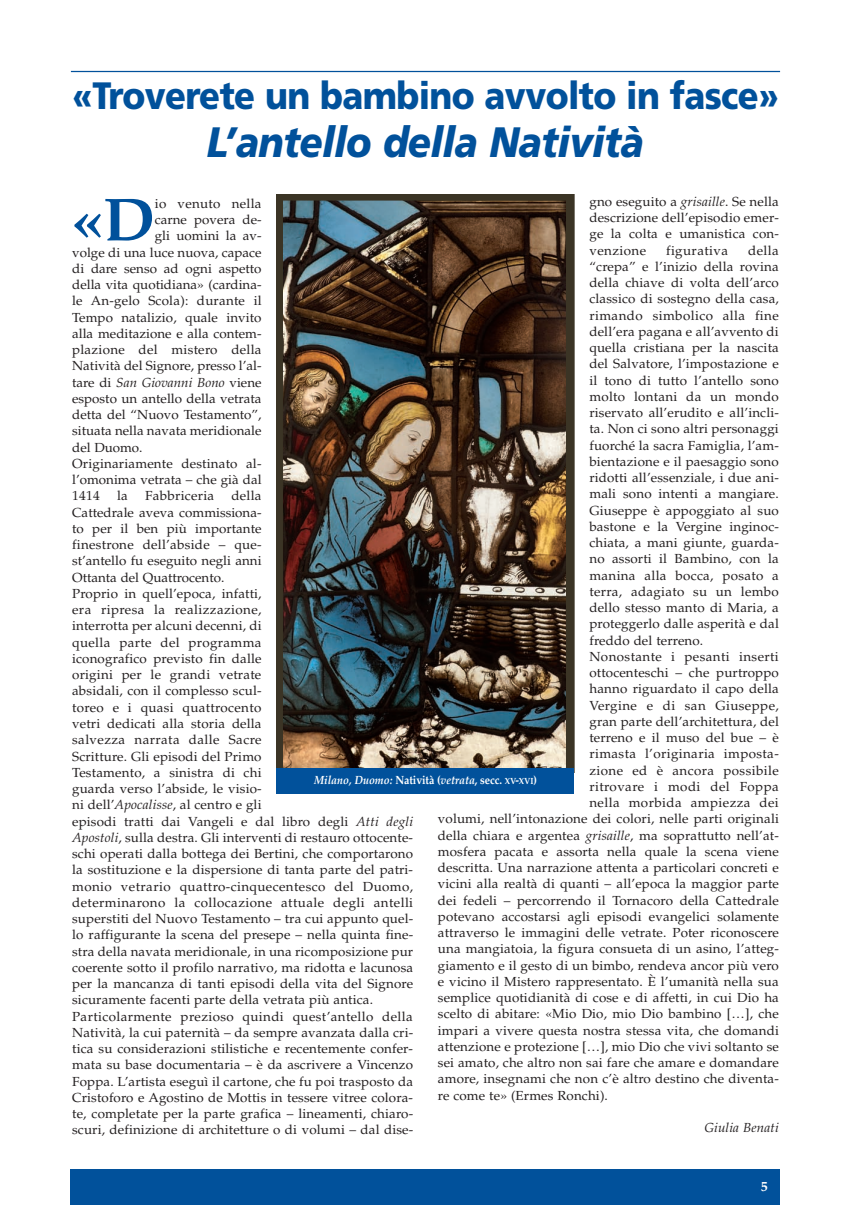
<style>
.page{position:relative;width:851px;height:1205px;background:#fff}
.page>*{position:absolute;margin:0;border:0;box-sizing:border-box;transform-origin:0 0}
.t1{font:700 60.88px "Palatino";color:#01519b}
.t2{font:italic 900 42.5px "Frutiger";letter-spacing:-.02em;color:#01519b;scale:.9 1}
.t3{font:900 38.12px "Frutiger";letter-spacing:-.02em;color:#01519b;scale:.9 1}
.t4{font:700 13.75px "Palatino";color:#fff}
.t5{font:13.12px/16.2px "Palatino";letter-spacing:.01em;color:#231f20}
.t6{font:13.12px "Palatino";letter-spacing:.03em;color:#231f20}
.t7{font:italic 13.12px "Palatino";color:#231f20}
.t8{font:italic 700 11.88px "Palatino";color:#fff;scale:.9 1}
.s1{font-style:italic}
.s2{font-style:normal}
.s3{font-style:normal;font-size:8.88px}
</style>
<div class="page">
<div style="left:71px;top:1169px;width:709px;height:36px;background:#01519b"></div>
<hr style="left:71px;top:71px;width:709px;height:1px;background:#01519b">
<img style="left:276px;top:195px;width:298px;height:573px">
<div style="left:276px;top:768px;width:298px;height:26px;background:#01519b"></div>
<h3 class="t3" style="left:72px;top:80px;width:787px">«Troverete un bambino avvolto in fasce»</h3>
<h2 class="t2" style="left:207px;top:125px;width:487px">L’antello della Natività</h2>
<p class="t5" style="left:589px;top:195px;width:191px;text-align:justify">gno eseguito a <span class="s1">grisaille</span>. Se nella descrizione dell’episodio emer&shy;ge la colta e umanistica con&shy;venzione</p>
<h1 class="t1" style="left:72px;top:196px;width:84px">«D</h1>
<p class="t5" style="left:155px;top:197px;width:108px">io venuto nella</p>
<p class="t5" style="left:155px;top:213px;width:108px">carne povera de-</p>
<p class="t5" style="left:155px;top:229px;width:108px">gli uomini la av-</p>
<p class="t5" style="left:72px;top:246px;width:191px">volge di una luce nuova, capace</p>
<p class="t5" style="left:72px;top:262px;width:191px">di dare senso ad ogni aspetto</p>
<p class="t5" style="left:72px;top:278px;width:191px">della vita quotidiana» (cardina-</p>
<p class="t5" style="left:72px;top:294px;width:191px">le An-gelo Scola): durante il</p>
<p class="t5" style="left:72px;top:311px;width:191px">Tempo natalizio, quale invito</p>
<p class="t5" style="left:72px;top:327px;width:191px">alla meditazione e alla contem-</p>
<p class="t5" style="left:72px;top:343px;width:191px">plazione del mistero della</p>
<p class="t5" style="left:72px;top:359px;width:191px">Natività del Signore, presso l’al-</p>
<p class="t7" style="left:72px;top:377px;width:191px"><span class="s2">tare di</span> San Giovanni Bono <span class="s2">viene</span></p>
<p class="t5" style="left:72px;top:392px;width:191px">esposto un antello della vetrata</p>
<p class="t5" style="left:72px;top:408px;width:191px">detta del “Nuovo Testamento”,</p>
<p class="t5" style="left:72px;top:424px;width:191px">situata nella navata meridionale</p>
<p class="t5" style="left:72px;top:441px;width:72px">del Duomo.</p>
<p class="t5" style="left:72px;top:457px;width:191px">Originariamente destinato al-</p>
<p class="t5" style="left:72px;top:473px;width:191px">l’omonima vetrata – che già dal</p>
<p class="t5" style="left:72px;top:489px;width:29px">1414</p>
<p class="t5" style="left:117px;top:489px;width:12px">la</p>
<p class="t5" style="left:145px;top:489px;width:71px">Fabbriceria</p>
<p class="t6" style="left:666px;top:245px;width:63px">figurativa</p>
<p class="t5" style="left:748px;top:243px;width:32px">della</p>
<p class="t5" style="left:589px;top:260px;width:191px">“crepa” e l’inizio della rovina</p>
<p class="t5" style="left:589px;top:276px;width:191px">della chiave di volta dell’arco</p>
<p class="t5" style="left:589px;top:292px;width:191px">classico di sostegno della casa,</p>
<p class="t6" style="left:589px;top:310px;width:191px">rimando simbolico alla fine</p>
<p class="t5" style="left:589px;top:325px;width:191px">dell’era pagana e all’avvento di</p>
<p class="t5" style="left:589px;top:341px;width:191px">quella cristiana per la nascita</p>
<p class="t5" style="left:589px;top:357px;width:191px">del Salvatore, l’impostazione e</p>
<p class="t5" style="left:589px;top:373px;width:191px">il tono di tutto l’antello sono</p>
<p class="t5" style="left:589px;top:390px;width:191px">molto lontani da un mondo</p>
<p class="t5" style="left:589px;top:406px;width:191px">riservato all’erudito e all’incli-</p>
<p class="t5" style="left:589px;top:422px;width:191px">ta. Non ci sono altri personaggi</p>
<p class="t5" style="left:589px;top:438px;width:191px">fuorché la sacra Famiglia, l’am-</p>
<p class="t5" style="left:589px;top:455px;width:191px">bientazione e il paesaggio sono</p>
<p class="t5" style="left:589px;top:471px;width:191px">ridotti all’essenziale, i due ani-</p>
<p class="t5" style="left:589px;top:487px;width:191px">mali sono intenti a mangiare.</p>
<p class="t5" style="left:589px;top:503px;width:191px">Giuseppe è appoggiato al suo</p>
<p class="t5" style="left:589px;top:520px;width:191px">bastone e la Vergine inginoc-</p>
<p class="t5" style="left:589px;top:536px;width:191px">chiata, a mani giunte, guarda-</p>
<p class="t5" style="left:589px;top:552px;width:191px">no assorti il Bambino, con la</p>
<p class="t5" style="left:589px;top:568px;width:191px">manina alla bocca, posato a</p>
<p class="t5" style="left:589px;top:585px;width:191px">terra, adagiato su un lembo</p>
<p class="t5" style="left:589px;top:601px;width:191px">dello stesso manto di Maria, a</p>
<p class="t5" style="left:589px;top:617px;width:191px">proteggerlo dalle asperità e dal</p>
<p class="t5" style="left:589px;top:633px;width:115px">freddo del terreno.</p>
<p class="t6" style="left:589px;top:651px;width:191px">Nonostante i pesanti inserti</p>
<p class="t5" style="left:589px;top:666px;width:191px">ottocenteschi – che purtroppo</p>
<p class="t5" style="left:589px;top:682px;width:191px">hanno riguardato il capo della</p>
<p class="t6" style="left:589px;top:700px;width:191px">Vergine e di san Giuseppe,</p>
<p class="t5" style="left:589px;top:715px;width:191px">gran parte dell’architettura, del</p>
<p class="t5" style="left:589px;top:731px;width:191px">terreno e il muso del bue – è</p>
<p class="t6" style="left:589px;top:749px;width:191px">rimasta l’originaria imposta-</p>
<p class="t6" style="left:589px;top:765px;width:191px">zione ed è ancora possibile</p>
<p class="t6" style="left:589px;top:781px;width:191px">ritrovare i modi del Foppa</p>
<p class="t6" style="left:589px;top:797px;width:191px">nella morbida ampiezza dei</p>
<p class="t5" style="left:438px;top:812px;width:342px">volumi, nell’intonazione dei colori, nelle parti originali</p>
<p class="t5" style="left:438px;top:828px;width:342px">della chiara e argentea <span class="s1">grisaille</span>, ma soprattutto nell’at-</p>
<p class="t5" style="left:438px;top:845px;width:342px">mosfera pacata e assorta nella quale la scena viene</p>
<p class="t5" style="left:438px;top:861px;width:342px">descritta. Una narrazione attenta a particolari concreti e</p>
<p class="t5" style="left:438px;top:877px;width:342px">vicini alla realtà di quanti – all’epoca la maggior parte</p>
<p class="t5" style="left:438px;top:893px;width:342px">dei fedeli – percorrendo il Tornacoro della Cattedrale</p>
<p class="t5" style="left:438px;top:910px;width:342px">potevano accostarsi agli episodi evangelici solamente</p>
<p class="t5" style="left:438px;top:926px;width:342px">attraverso le immagini delle vetrate. Poter riconoscere</p>
<p class="t5" style="left:438px;top:942px;width:342px">una mangiatoia, la figura consueta di un asino, l’atteg-</p>
<p class="t5" style="left:438px;top:958px;width:342px">giamento e il gesto di un bimbo, rendeva ancor più vero</p>
<p class="t5" style="left:438px;top:975px;width:342px">e vicino il Mistero rappresentato. È l’umanità nella sua</p>
<p class="t5" style="left:438px;top:991px;width:342px">semplice quotidianità di cose e di affetti, in cui Dio ha</p>
<p class="t5" style="left:438px;top:1007px;width:342px">scelto di abitare: «Mio Dio, mio Dio bambino […], che</p>
<p class="t5" style="left:438px;top:1023px;width:342px">impari a vivere questa nostra stessa vita, che domandi</p>
<p class="t5" style="left:438px;top:1040px;width:342px">attenzione e protezione […], mio Dio che vivi soltanto se</p>
<p class="t5" style="left:438px;top:1056px;width:342px">sei amato, che altro non sai fare che amare e domandare</p>
<p class="t5" style="left:438px;top:1072px;width:342px">amore, insegnami che non c’è altro destino che diventa-</p>
<p class="t5" style="left:438px;top:1088px;width:171px">re come te» (Ermes Ronchi).</p>
<p class="t7" style="left:704px;top:1122px;width:76px">Giulia Benati</p>
<p class="t5" style="left:72px;top:489px;width:342px;text-indent:159px">della<br>Cattedrale aveva commissiona-<br>to per il ben più importante<br>finestrone dell’abside – que-<br>st’antello fu eseguito negli anni<br>Ottanta del Quattrocento.<br>Proprio in quell’epoca, infatti,<br>era ripresa la realizzazione,<br>interrotta per alcuni decenni, di<br>quella parte del programma<br>iconografico previsto fin dalle<br>origini per le grandi vetrate<br>absidali, con il complesso scul-<br>toreo e i quasi quattrocento<br>vetri dedicati alla storia della<br>salvezza narrata dalle Sacre<br>Scritture. Gli episodi del Primo<br>Testamento, a sinistra di chi<br>guarda verso l’abside, le visio-<br>ni dell’<span class="s1">Apocalisse</span>, al centro e gli<br>episodi tratti dai Vangeli e dal libro degli <span class="s1">Atti degli Apostoli</span>, sulla destra. Gli interventi di restauro ottocente&shy;schi operati dalla bottega dei Bertini, che comportarono la sostituzione e la dispersione di tanta parte del patri&shy;monio vetrario quattro-cinquecentesco del Duomo, determinarono la collocazione attuale degli antelli superstiti del Nuovo Testamento – tra cui appunto quel&shy;lo raffigurante la scena del presepe – nella quinta fine&shy;stra della navata meridionale, in una ricomposizione pur coerente sotto il profilo narrativo, ma ridotta e lacunosa per la mancanza di tanti episodi della vita del Signore sicuramente facenti parte della vetrata più antica.<br>Particolarmente prezioso quindi quest’antello della Natività, la cui paternità – da sempre avanzata dalla cri&shy;tica su considerazioni stilistiche e recentemente confer&shy;mata su base documentaria – è da ascrivere a Vincenzo Foppa. L’artista eseguì il cartone, che fu poi trasposto da Cristoforo e Agostino de Mottis in tessere vitree colora&shy;te, completate per la parte grafica – lineamenti, chiaro&shy;scuri, definizione di architetture o di volumi – dal dise-</p>
<p class="t8" style="left:314px;top:775px;width:249px">Milano, Duomo: <span class="s2">Natività (</span>vetrata<span class="s2">, secc.</span> <span class="s3">XV</span><span class="s2">-</span><span class="s3">XVI</span><span class="s2">)</span></p>
<p class="t4" style="left:760px;top:1181px;width:8px">5</p>
</div>
